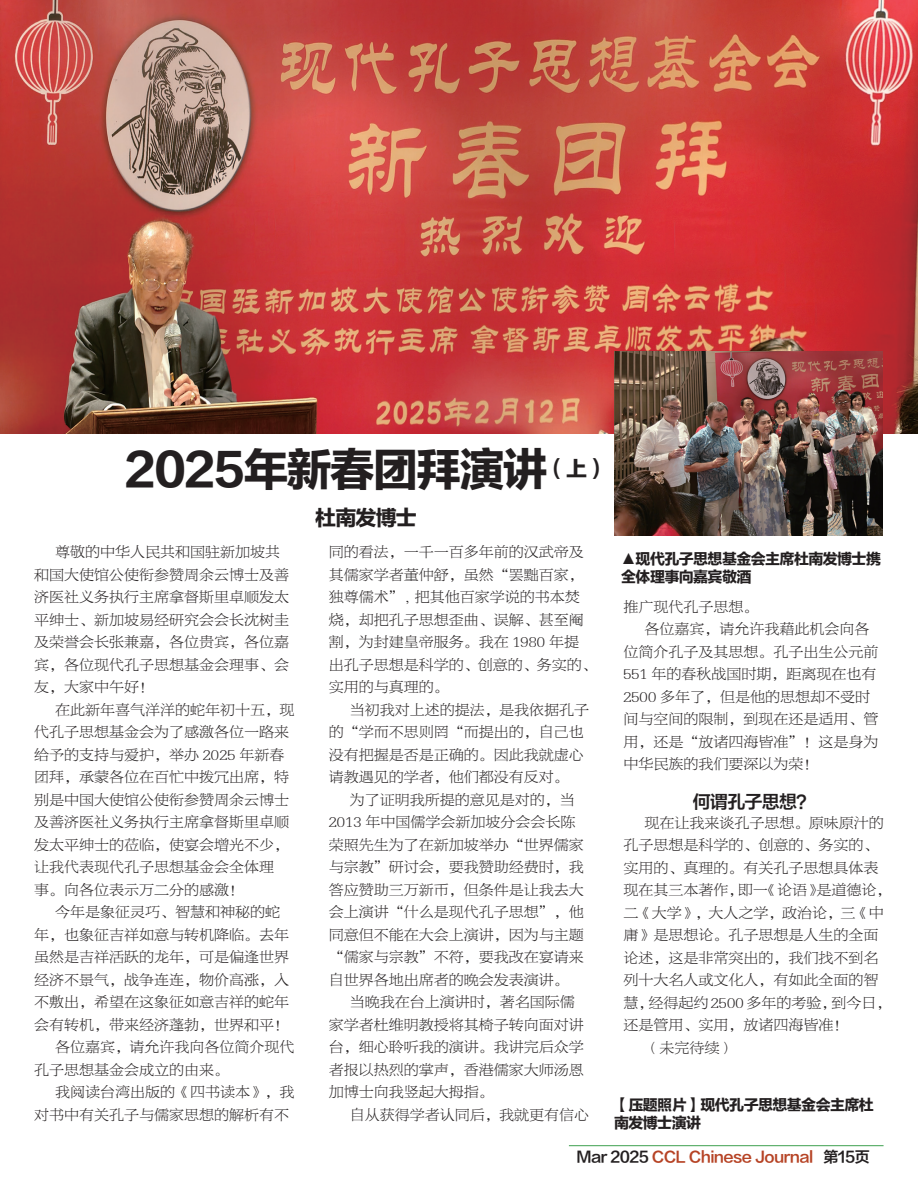
<style>
.page{position:relative;width:918px;height:1188px;background:#fff}
.page>*{position:absolute;margin:0;border:0;box-sizing:border-box;transform-origin:0 0}
.t1{font:45px "FZLTDHJW GB1 0";letter-spacing:-.04em;color:#231f20}
.t2{font:21px "FZLTDHJW GB1 0";letter-spacing:-.04em;color:#231f20}
.t3{font:18px "FZLTZCHJW GB1 0";letter-spacing:-.04em;color:#231f20}
.t4{font:15px/22.5px "FZBYSJW GB1 0";color:#231f20}
.t5{font:15px/18px "FZLTDHJW GB1 0";letter-spacing:-.04em;color:#231f20}
.t6{font:15px "FZLTZCHJW GB1 0";letter-spacing:-.04em;color:#b64325}
.s1{color:#231f20}
</style>
<div class="page">
<hr style="left:569px;top:1145px;width:315px;height:1px;background:#3ea14f">
<img style="left:0;top:0;width:918px;height:434px">
<img style="left:615px;top:351px;width:268px;height:185px">
<h1 class="t1" style="left:125px;top:445px;width:484px">2025年新春团拜演讲<sup>（上）</sup></h1>
<h2 class="t2" style="left:315px;top:506px;width:103px">杜南发博士</h2>
<p class="t4" style="left:34px;top:541px;width:257px;text-indent:21px">尊敬的中华人民共和国驻新加坡共和国大使馆公使衔参赞周余云博士及善济医社义务执行主席拿督斯里卓顺发太平绅士、新加坡易经研究会会长沈树圭及荣誉会长张兼嘉，各位贵宾，各位嘉宾，各位现代孔子思想基金会理事、会友，大家中午好！</p>
<p class="t4" style="left:34px;top:699px;width:262px;text-indent:21px">在此新年喜气洋洋的蛇年初十五，现代孔子思想基金会为了感激各位一路来给予的支持与爱护，举办 2025 年新春团拜，承蒙各位在百忙中拨冗出席，特别是中国大使馆公使衔参赞周余云博士及善济医社义务执行主席拿督斯里卓顺发太平绅士的莅临，使宴会增光不少，让我代表现代孔子思想基金会全体理<br>事。向各位表示万二分的感激！</p>
<p class="t4" style="left:55px;top:901px;width:227px">今年是象征灵巧、智慧和神秘的蛇</p>
<p class="t4" style="left:34px;top:924px;width:257px">年，也象征吉祥如意与转机降临。去年</p>
<p class="t4" style="left:34px;top:946px;width:257px">虽然是吉祥活跃的龙年，可是偏逢世界</p>
<p class="t4" style="left:34px;top:969px;width:257px">经济不景气，战争连连，物价高涨，入</p>
<p class="t4" style="left:34px;top:991px;width:257px">不敷出，希望在这象征如意吉祥的蛇年</p>
<p class="t4" style="left:34px;top:1014px;width:257px">会有转机，带来经济蓬勃，世界和平！</p>
<p class="t4" style="left:55px;top:1036px;width:241px">各位嘉宾，请允许我向各位简介现代</p>
<p class="t4" style="left:34px;top:1059px;width:197px">孔子思想基金会成立的由来。</p>
<p class="t4" style="left:55px;top:1081px;width:241px">我阅读台湾出版的《四书读本》，我</p>
<p class="t4" style="left:34px;top:1104px;width:257px">对书中有关孔子与儒家思想的解析有不</p>
<p class="t4" style="left:329px;top:541px;width:270px">同的看法，一千一百多年前的汉武帝及其儒家学者董仲舒，虽然“罢黜百家，独尊儒术”, 把其他百家学说的书本焚烧，却把孔子思想歪曲、误解、甚至阉割，为封建皇帝服务。我在 1980 年提出孔子思想是科学的、创意的、务实的、实用的与真理的。</p>
<p class="t4" style="left:329px;top:699px;width:262px;text-indent:21px">当初我对上述的提法，是我依据孔子的“学而不思则罔“而提出的，自己也没有把握是否是正确的。因此我就虚心请教遇见的学者，他们都没有反对。</p>
<p class="t4" style="left:350px;top:789px;width:227px">为了证明我所提的意见是对的，当</p>
<p class="t4" style="left:329px;top:811px;width:248px">2013 年中国儒学会新加坡分会会长陈</p>
<p class="t4" style="left:329px;top:834px;width:256px">荣照先生为了在新加坡举办“世界儒家</p>
<p class="t4" style="left:329px;top:856px;width:256px">与宗教”研讨会，要我赞助经费时，我</p>
<p class="t4" style="left:329px;top:879px;width:256px">答应赞助三万新币，但条件是让我去大</p>
<p class="t4" style="left:329px;top:901px;width:256px">会上演讲“什么是现代孔子思想”，他</p>
<p class="t4" style="left:329px;top:924px;width:256px">同意但不能在大会上演讲，因为与主题</p>
<p class="t4" style="left:329px;top:946px;width:256px">“儒家与宗教”不符，要我改在宴请来</p>
<p class="t4" style="left:329px;top:969px;width:241px">自世界各地出席者的晚会发表演讲。</p>
<p class="t4" style="left:350px;top:991px;width:227px">当晚我在台上演讲时，著名国际儒</p>
<p class="t4" style="left:329px;top:1014px;width:256px">家学者杜维明教授将其椅子转向面对讲</p>
<p class="t4" style="left:329px;top:1036px;width:256px">台，细心聆听我的演讲。我讲完后众学</p>
<p class="t4" style="left:329px;top:1059px;width:256px">者报以热烈的掌声，香港儒家大师汤恩</p>
<p class="t4" style="left:329px;top:1081px;width:166px">加博士向我竖起大拇指。</p>
<p class="t4" style="left:350px;top:1104px;width:241px">自从获得学者认同后，我就更有信心</p>
<p class="t5" style="left:621px;top:550px;width:261px">▲现代孔子思想基金会主席杜南发博士携全体理事向嘉宾敬酒</p>
<p class="t4" style="left:623px;top:596px;width:136px">推广现代孔子思想。</p>
<p class="t4" style="left:645px;top:618px;width:226px">各位嘉宾，请允许我藉此机会向各</p>
<p class="t4" style="left:623px;top:641px;width:257px">位简介孔子及其思想。孔子出生公元前</p>
<p class="t4" style="left:623px;top:663px;width:255px">551 年的春秋战国时期，距离现在也有</p>
<p class="t4" style="left:623px;top:686px;width:248px">2500 多年了，但是他的思想却不受时</p>
<p class="t4" style="left:623px;top:708px;width:257px">间与空间的限制，到现在还是适用、管</p>
<p class="t4" style="left:623px;top:731px;width:257px">用，还是“放诸四海皆准”！这是身为</p>
<p class="t4" style="left:623px;top:753px;width:196px">中华民族的我们要深以为荣！</p>
<p class="t3" style="left:693px;top:792px;width:123px">何谓孔子思想？</p>
<p class="t4" style="left:645px;top:811px;width:241px">现在让我来谈孔子思想。原味原汁的</p>
<p class="t4" style="left:623px;top:834px;width:256px">孔子思想是科学的、创意的、务实的、</p>
<p class="t4" style="left:623px;top:856px;width:256px">实用的、真理的。有关孔子思想具体表</p>
<p class="t4" style="left:623px;top:879px;width:270px">现在其三本著作，即一《论语》是道德论，</p>
<p class="t4" style="left:623px;top:901px;width:262px">二《大学》，大人之学，政治论，三《中</p>
<p class="t4" style="left:623px;top:924px;width:256px">庸》是思想论。孔子思想是人生的全面</p>
<p class="t4" style="left:623px;top:946px;width:256px">论述，这是非常突出的，我们找不到名</p>
<p class="t4" style="left:623px;top:969px;width:256px">列十大名人或文化人，有如此全面的智</p>
<p class="t4" style="left:623px;top:991px;width:270px">慧，经得起约 2500 多年的考验，到今日，</p>
<p class="t4" style="left:623px;top:1014px;width:226px">还是管用、实用，放诸四海皆准！</p>
<p class="t4" style="left:645px;top:1036px;width:91px">（未完待续）</p>
<p class="t5" style="left:614px;top:1097px;width:261px">【压题照片】现代孔子思想基金会主席杜南发博士演讲</p>
<p class="t6" style="left:577px;top:1149px;width:295px"><span class="s1">Mar 2025</span> CCL Chinese Journal <span class="s1">第15页</span></p>
</div>
